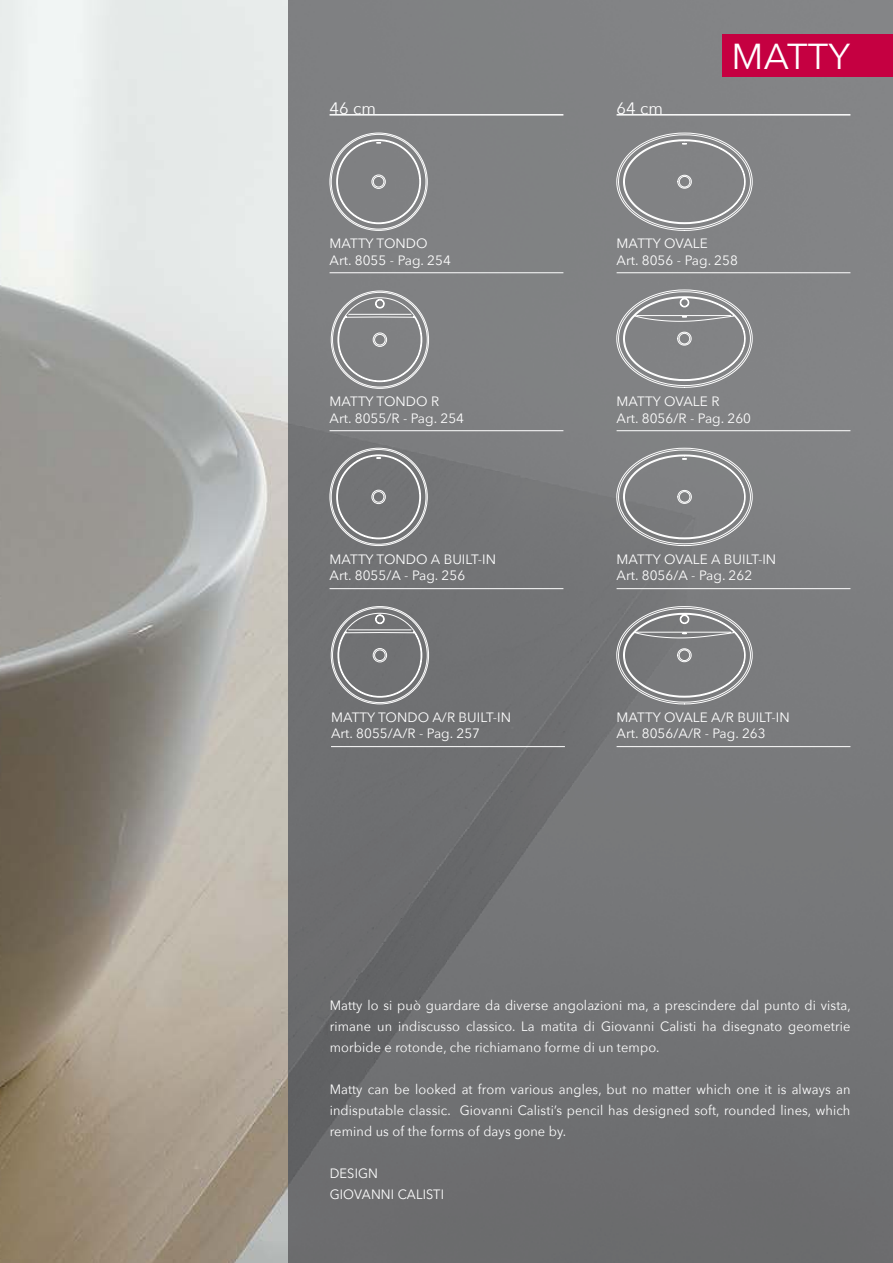
<style>
.page{position:relative;width:893px;height:1263px;background:#fff}
.page>*{position:absolute;margin:0;border:0;box-sizing:border-box;transform-origin:0 0}
.t1{font:36px "Avenir Next";letter-spacing:.005em;color:#fff}
.t2{font:16.5px "Avenir Next";letter-spacing:.005em;color:#fff}
.t3{font:13.5px/21px "Avenir Next";letter-spacing:.005em;color:#fff;text-align:justify;scale:.95 1}
.t4{font:13.5px/16.2px "Avenir Next";letter-spacing:.005em;color:#fff}
</style>
<div class="page">
<img style="left:287px;top:0;width:606px;height:1263px">
<hr style="left:330px;top:272px;width:233px;height:1px;background:#fff">
<hr style="left:330px;top:114px;width:233px;height:2px;background:#fff">
<hr style="left:330px;top:588px;width:233px;height:1px;background:#fff">
<hr style="left:330px;top:430px;width:233px;height:1px;background:#fff">
<hr style="left:617px;top:272px;width:233px;height:1px;background:#fff">
<hr style="left:617px;top:114px;width:233px;height:2px;background:#fff">
<hr style="left:617px;top:588px;width:233px;height:1px;background:#fff">
<hr style="left:617px;top:430px;width:233px;height:1px;background:#fff">
<hr style="left:617px;top:746px;width:233px;height:1px;background:#fff">
<div style="left:723px;top:34px;width:170px;height:43px;background:#c50041"></div>
<hr style="left:331px;top:746px;width:234px;height:1px;background:#fff">
<img style="left:0;top:0;width:287px;height:1263px">
<svg style="left:330px;top:133px;width:98px;height:98px;background:#8e8f91"></svg>
<svg style="left:330px;top:448px;width:98px;height:98px;background:#838485"></svg>
<svg style="left:331px;top:291px;width:98px;height:98px;background:#8f9092"></svg>
<svg style="left:331px;top:606px;width:98px;height:98px;background:#828385"></svg>
<svg style="left:616px;top:133px;width:137px;height:98px;background:#8e8f91"></svg>
<svg style="left:616px;top:448px;width:137px;height:98px;background:#8b8c8d"></svg>
<svg style="left:616px;top:290px;width:137px;height:98px;background:#909193"></svg>
<svg style="left:616px;top:606px;width:137px;height:98px;background:#88898b"></svg>
<h1 class="t1" style="left:731px;top:26px;width:120px">MATTY</h1>
<p class="t2" style="left:330px;top:95px;width:48px">46 cm</p>
<p class="t2" style="left:617px;top:95px;width:48px">64 cm</p>
<p class="t4" style="left:330px;top:235px;width:123px">MATTY TONDO<br>Art. 8055 - Pag. 254</p>
<p class="t4" style="left:617px;top:235px;width:123px">MATTY OVALE<br>Art. 8056 - Pag. 258</p>
<p class="t4" style="left:330px;top:393px;width:136px">MATTY TONDO R<br>Art. 8055/R - Pag. 254</p>
<p class="t4" style="left:617px;top:393px;width:136px">MATTY OVALE R<br>Art. 8056/R - Pag. 260</p>
<p class="t4" style="left:330px;top:550px;width:168px">MATTY TONDO A BUILT-IN<br>Art. 8055/A - Pag. 256</p>
<p class="t4" style="left:617px;top:550px;width:161px">MATTY OVALE A BUILT-IN<br>Art. 8056/A - Pag. 262</p>
<p class="t4" style="left:331px;top:708px;width:181px">MATTY TONDO A/R BUILT-IN<br>Art. 8055/A/R - Pag. 257</p>
<p class="t4" style="left:617px;top:708px;width:175px">MATTY OVALE A/R BUILT-IN<br>Art. 8056/A/R - Pag. 263</p>
<p class="t3" style="left:330px;top:994px;width:550px">Matty lo si può guardare da diverse angolazioni ma, a prescindere dal punto di vista, rimane un indiscusso classico. La matita di Giovanni Calisti ha disegnato geometrie morbide e rotonde, che richiamano forme di un tempo.</p>
<p class="t3" style="left:330px;top:1078px;width:550px">Matty can be looked at from various angles, but no matter which one it is always an indisputable classic. Giovanni Calisti’s pencil has designed soft, rounded lines, which remind us of the forms of days gone by.</p>
<p class="t3" style="left:330px;top:1162px;width:122px">DESIGN<br>GIOVANNI CALISTI</p>
</div>
